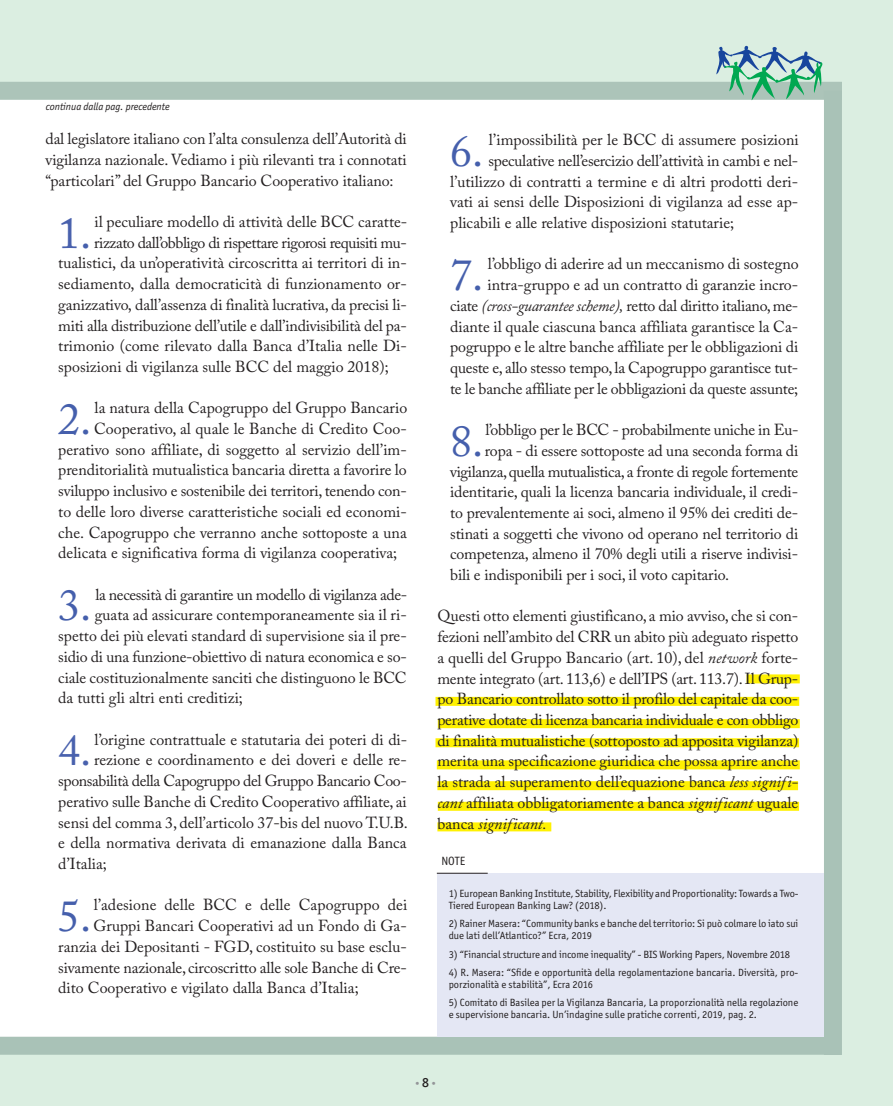
<style>
.page{position:relative;width:893px;height:1106px;background:#dbeee1}
.page>*{position:absolute;margin:0;border:0;box-sizing:border-box;transform-origin:0 0}
.t1{font:44.1px "Adobe Caslon Pro";color:#455fac}
.t2{font:44.1px "Adobe Caslon Pro";color:#4961ad}
.t3{font:15.9px/20.7px "Adobe Caslon Pro";color:#231f20;text-align:justify}
.t4{font:15.9px "Adobe Caslon Pro";letter-spacing:-.025em;color:#231f20}
.t5{font:15.9px "Adobe Caslon Pro";letter-spacing:-.03em;color:#231f20}
.t6{font:12px "Officina Sans ITC Std";color:#231f20}
.t7{font:10.5px/12px "Officina Sans ITC Std";color:#231f20}
.t8{font:italic 10.5px "Officina Sans ITC Std";letter-spacing:-.005em;color:#231f20}
.t9{font:10.5px "Officina Sans ITC Std";color:#939598}
.s1{color:#455fac}
.s2{font-style:italic}
.s3{font-weight:500;font-size:13.5px;color:#231f20}
</style>
<div class="page">
<div style="left:0;top:91px;width:842px;height:954px;background:#fff"></div>
<div style="left:0;top:82px;width:842px;height:18px;background:#acc4b9"></div>
<div style="left:0;top:1036px;width:841px;height:18px;background:#a9c2b7"></div>
<div style="left:824px;top:91px;width:18px;height:963px;background:#a9c2b7"></div>
<div style="left:437px;top:873px;width:387px;height:163px;background:#e4e7f4"></div>
<hr style="left:437px;top:872px;width:51px;height:1px;background:#231f20">
<svg style="left:716px;top:45px;width:108px;height:55px"></svg>
<div style="left:437px;top:760px;width:363px;height:9px;background:#fff101"></div>
<div style="left:437px;top:781px;width:361px;height:9px;background:#fff101"></div>
<div style="left:437px;top:822px;width:114px;height:9px;background:#fff101"></div>
<div style="left:747px;top:674px;width:53px;height:9px;background:#fff101"></div>
<div style="left:438px;top:801px;width:361px;height:9px;background:#fff101"></div>
<div style="left:435px;top:697px;width:364px;height:9px;background:#fff101"></div>
<div style="left:438px;top:719px;width:362px;height:9px;background:#fff101"></div>
<div style="left:435px;top:738px;width:364px;height:9px;background:#fff101"></div>
<p class="t8" style="left:46px;top:103px;width:125px">continua dalla pag. precedente</p>
<p class="t3" style="left:46px;top:130px;width:363px">dal legislatore italiano con l’alta consulenza dell’Autorità di vigilanza nazionale. Vediamo i più rilevanti tra i connotati “particolari” del Gruppo Bancario Cooperativo italiano:</p>
<h1 class="t2" style="left:58px;top:216px;width:35px">1<span class="s1">.</span></h1>
<p class="t3" style="left:95px;top:213px;width:314px">il peculiare modello di attività delle BCC caratte-</p>
<p class="t5" style="left:94px;top:236px;width:314px">rizzato dall’obbligo di rispettare rigorosi requisiti mu-</p>
<p class="t3" style="left:58px;top:254px;width:350px">tualistici, da un’operatività circoscritta ai territori di in-</p>
<p class="t3" style="left:58px;top:275px;width:350px">sediamento, dalla democraticità di funzionamento or-</p>
<p class="t3" style="left:58px;top:296px;width:350px">ganizzativo, dall’assenza di finalità lucrativa, da precisi li-</p>
<p class="t3" style="left:58px;top:317px;width:350px">miti alla distribuzione dell’utile e dall’indivisibilità del pa-</p>
<p class="t3" style="left:58px;top:337px;width:350px">trimonio (come rilevato dalla Banca d’Italia nelle Di-</p>
<p class="t3" style="left:58px;top:358px;width:332px">sposizioni di vigilanza sulle BCC del maggio 2018);</p>
<h1 class="t1" style="left:58px;top:403px;width:35px">2.</h1>
<p class="t3" style="left:95px;top:399px;width:314px">la natura della Capogruppo del Gruppo Bancario</p>
<p class="t3" style="left:94px;top:420px;width:314px">Cooperativo, al quale le Banche di Credito Coo-</p>
<p class="t3" style="left:58px;top:441px;width:350px">perativo sono affiliate, di soggetto al servizio dell’im-</p>
<p class="t3" style="left:58px;top:461px;width:350px">prenditorialità mutualistica bancaria diretta a favorire lo</p>
<p class="t3" style="left:58px;top:482px;width:350px">sviluppo inclusivo e sostenibile dei territori,tenendo con-</p>
<p class="t3" style="left:58px;top:503px;width:350px">to delle loro diverse caratteristiche sociali ed economi-</p>
<p class="t3" style="left:58px;top:524px;width:350px">che. Capogruppo che verranno anche sottoposte a una</p>
<p class="t3" style="left:58px;top:544px;width:340px">delicata e significativa forma di vigilanza cooperativa;</p>
<h1 class="t1" style="left:58px;top:589px;width:35px">3.</h1>
<p class="t4" style="left:95px;top:588px;width:313px">la necessità di garantire un modello di vigilanza ade-</p>
<p class="t3" style="left:95px;top:606px;width:313px">guata ad assicurare contemporaneamente sia il ri-</p>
<p class="t3" style="left:58px;top:627px;width:350px">spetto dei più elevati standard di supervisione sia il pre-</p>
<p class="t3" style="left:58px;top:648px;width:350px">sidio di una funzione-obiettivo di natura economica e so-</p>
<p class="t3" style="left:58px;top:668px;width:350px">ciale costituzionalmente sanciti che distinguono le BCC</p>
<p class="t3" style="left:58px;top:689px;width:186px">da tutti gli altri enti creditizi;</p>
<h1 class="t2" style="left:58px;top:734px;width:35px">4.</h1>
<p class="t3" style="left:95px;top:731px;width:314px">l’origine contrattuale e statutaria dei poteri di di-</p>
<p class="t3" style="left:94px;top:751px;width:314px">rezione e coordinamento e dei doveri e delle re-</p>
<p class="t4" style="left:58px;top:775px;width:350px">sponsabilità della Capogruppo del Gruppo Bancario Coo-</p>
<p class="t3" style="left:58px;top:793px;width:350px">perativo sulle Banche di Credito Cooperativo affiliate, ai</p>
<p class="t3" style="left:58px;top:813px;width:351px">sensi del comma 3, dell’articolo 37-bis del nuovo T.U.B.</p>
<p class="t3" style="left:58px;top:834px;width:350px">e della normativa derivata di emanazione dalla Banca</p>
<p class="t3" style="left:58px;top:855px;width:50px">d’Italia;</p>
<h1 class="t1" style="left:58px;top:899px;width:35px">5.</h1>
<p class="t3" style="left:94px;top:896px;width:315px">l’adesione delle BCC e delle Capogruppo dei</p>
<p class="t3" style="left:93px;top:917px;width:315px">Gruppi Bancari Cooperativi ad un Fondo di Ga-</p>
<p class="t3" style="left:58px;top:938px;width:350px">ranzia dei Depositanti - FGD, costituito su base esclu-</p>
<p class="t3" style="left:58px;top:958px;width:350px">sivamente nazionale, circoscritto alle sole Banche di Cre-</p>
<p class="t3" style="left:58px;top:979px;width:302px">dito Cooperativo e vigilato dalla Banca d’Italia;</p>
<h1 class="t1" style="left:450px;top:135px;width:35px">6.</h1>
<p class="t3" style="left:489px;top:131px;width:311px">l’impossibilità per le BCC di assumere posizioni</p>
<p class="t3" style="left:488px;top:152px;width:311px">speculative nell’esercizio dell’attività in cambi e nel-</p>
<p class="t3" style="left:450px;top:173px;width:350px">l’utilizzo di contratti a termine e di altri prodotti deri-</p>
<p class="t3" style="left:450px;top:193px;width:350px">vati ai sensi delle Disposizioni di vigilanza ad esse ap-</p>
<p class="t3" style="left:450px;top:214px;width:286px">plicabili e alle relative disposizioni statutarie;</p>
<h1 class="t1" style="left:450px;top:259px;width:35px">7.</h1>
<p class="t3" style="left:450px;top:255px;width:350px;text-align:right">l’obbligo di aderire ad un meccanismo di sostegno intra-gruppo e ad un contratto di garanzie incro-<br>ciate <span class="s2">(cross-guarantee scheme),</span> retto dal diritto italiano,me&shy;diante il quale ciascuna banca affiliata garantisce la Ca&shy;pogruppo e le altre banche affiliate per le obbligazioni di queste e, allo stesso tempo, la Capogruppo garantisce tut&shy;te le banche affiliate per le obbligazioni da queste assunte;</p>
<h1 class="t1" style="left:450px;top:424px;width:35px">8.</h1>
<p class="t3" style="left:485px;top:421px;width:315px">l’obbligo per le BCC - probabilmente uniche in Eu-</p>
<p class="t3" style="left:485px;top:442px;width:315px">ropa - di essere sottoposte ad una seconda forma di</p>
<p class="t4" style="left:450px;top:465px;width:350px">vigilanza,quella mutualistica, a fronte di regole fortemente</p>
<p class="t3" style="left:450px;top:483px;width:349px">identitarie, quali la licenza bancaria individuale, il credi-</p>
<p class="t3" style="left:450px;top:504px;width:349px">to prevalentemente ai soci, almeno il 95% dei crediti de-</p>
<p class="t3" style="left:450px;top:525px;width:350px">stinati a soggetti che vivono od operano nel territorio di</p>
<p class="t3" style="left:450px;top:545px;width:349px">competenza, almeno il 70% degli utili a riserve indivisi-</p>
<p class="t3" style="left:450px;top:566px;width:280px">bili e indisponibili per i soci, il voto capitario.</p>
<p class="t3" style="left:437px;top:607px;width:362px">Questi otto elementi giustificano, a mio avviso, che si con&shy;fezioni nell’ambito del CRR un abito più adeguato rispetto a quelli del Gruppo Bancario (art. 10), del <span class="s2">network</span> forte&shy;mente integrato (art. 113,6) e dell’IPS (art. 113.7).Il Grup&shy;po Bancario controllato sotto il profilo del capitale da coo&shy;perative dotate di licenza bancaria individuale e con obbligo di finalità mutualistiche (sottoposto ad apposita vigilanza) merita una specificazione giuridica che possa aprire anche la strada al superamento dell’equazione banca <span class="s2">less signifi&shy;cant</span> affiliata obbligatoriamente a banca <span class="s2">significant</span> uguale banca <span class="s2">significant.</span></p>
<p class="t6" style="left:441px;top:856px;width:25px">NOTE</p>
<p class="t7" style="left:449px;top:888px;width:351px">1) European Banking Institute, Stability, Flexibility and Proportionality: Towards a Two-<br>Tiered European Banking Law? (2018).</p>
<p class="t7" style="left:449px;top:918px;width:351px">2) Rainer Masera: “Community banks e banche del territorio: Si può colmare lo iato sui due lati dell’Atlantico?” Ecra, 2019</p>
<p class="t7" style="left:449px;top:949px;width:343px">3) “Financial structure and income inequality” - BIS Working Papers, Novembre 2018</p>
<p class="t7" style="left:449px;top:967px;width:351px">4) R. Masera: “Sfide e opportunità della regolamentazione bancaria. Diversità, pro&shy;porzionalità e stabilità”, Ecra 2016</p>
<p class="t7" style="left:449px;top:997px;width:351px">5) Comitato di Basilea per la Vigilanza Bancaria, La proporzionalità nella regolazione e supervisione bancaria. Un’indagine sulle pratiche correnti, 2019, pag. 2.</p>
<p class="t9" style="left:415px;top:1079px;width:23px">•<span class="s3">8</span>•</p>
</div>
